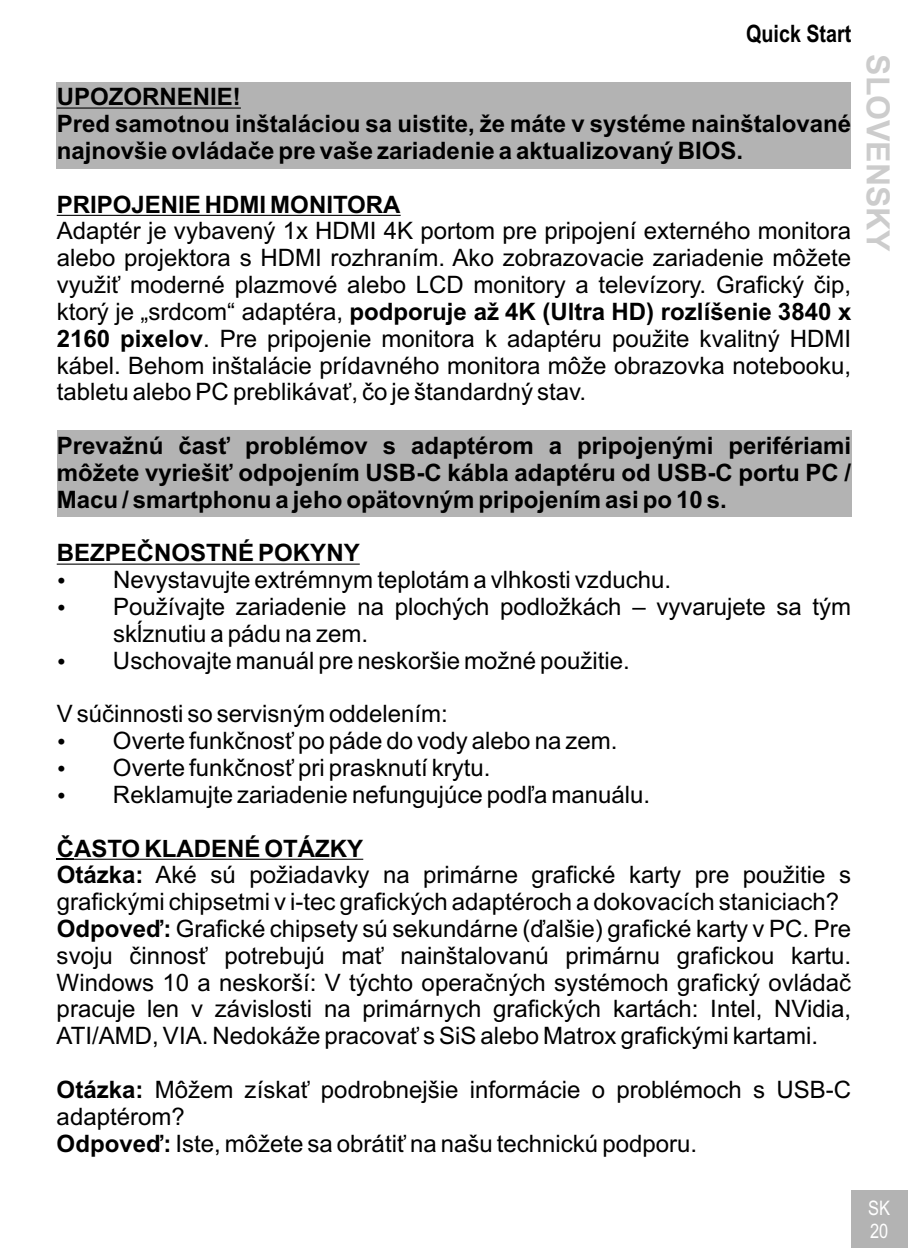
<style>
.page{position:relative;width:908px;height:1248px;background:#fff}
.page>*{position:absolute;margin:0;border:0;box-sizing:border-box;transform-origin:0 0}
.t1{font:700 32px "Arial";color:#ccc}
.t2{font:24px/26.8px "Arial";color:#000}
.t3{font:700 24px/26.8px "Arial";color:#000}
.t4{font:700 24px "Arial Narrow";color:#000}
.t5{font:20.4px "Wingdings";color:#000}
.t6{font:20px/22.8px "Arial Narrow";color:#fff}
.s1{font-weight:700}
</style>
<div class="page">
<div style="left:57px;top:430px;width:794px;height:86px;background:#b3b3b3"></div>
<div style="left:56px;top:82px;width:794px;height:87px;background:#b3b3b3"></div>
<hr style="left:57px;top:107px;width:184px;height:2px;background:#000">
<hr style="left:57px;top:215px;width:343px;height:1px;background:#000">
<hr style="left:57px;top:563px;width:302px;height:1px;background:#000">
<hr style="left:74px;top:858px;width:289px;height:1px;background:#000">
<svg style="left:57px;top:858px;width:17px;height:1px"></svg>
<div style="left:850px;top:1190px;width:57px;height:57px;background:#b3b3b3"></div>
<p class="t4" style="left:745px;top:24px;width:106px">Quick Start</p>
<p class="t3" style="left:57px;top:86px;width:795px">UPOZORNENIE!<br>Pred samotnou inštaláciou sa uistite, že máte v systéme nainštalované najnovšie ovládače pre vaše zariadenie a aktualizovaný BIOS.</p>
<p class="t3" style="left:57px;top:193px;width:345px">PRIPOJENIE HDMI MONITORA</p>
<p class="t2" style="left:57px;top:220px;width:795px;text-align:justify">Adaptér je vybavený 1x HDMI 4K portom pre pripojení externého monitora alebo projektora s HDMI rozhraním. Ako zobrazovacie zariadenie môžete využiť moderné plazmové alebo LCD monitory a televízory. Grafický čip, ktorý je „srdcom“ adaptéra, <span class="s1">podporuje až 4K (Ultra HD) rozlíšenie 3840 x 2160 pixelov</span>. Pre pripojenie monitora k adaptéru použite kvalitný HDMI kábel. Behom inštalácie prídavného monitora môže obrazovka notebooku, tabletu alebo PC preblikávať, čo je štandardný stav.</p>
<p class="t3" style="left:57px;top:434px;width:795px;text-align:justify">Prevažnú časť problémov s adaptérom a pripojenými perifériami môžete vyriešiť odpojením USB-C kábla adaptéru od USB-C portu PC / Macu / smartphonu a jeho opätovným pripojením asi po 10 s.</p>
<p class="t3" style="left:57px;top:541px;width:304px">BEZPEČNOSTNÉ POKYNY</p>
<p class="t2" style="left:113px;top:568px;width:739px">Nevystavujte extrémnym teplotám a vlhkosti vzduchu.<br>Používajte zariadenie na plochých podložkách – vyvarujete sa tým</p>
<p class="t5" style="left:57px;top:653px;width:63px">•</p>
<p class="t2" style="left:113px;top:622px;width:518px">skĺznutiu a pádu na zem.<br>Uschovajte manuál pre neskoršie možné použitie.</p>
<p class="t2" style="left:57px;top:702px;width:392px">V súčinnosti so servisným oddelením:</p>
<p class="t5" style="left:57px;top:760px;width:63px">•</p>
<p class="t2" style="left:113px;top:729px;width:505px">Overte funkčnosť po páde do vody alebo na zem.</p>
<p class="t5" style="left:57px;top:733px;width:63px">•</p>
<p class="t2" style="left:113px;top:756px;width:538px">Overte funkčnosť pri prasknutí krytu.<br>Reklamujte zariadenie nefungujúce podľa manuálu.</p>
<p class="t2" style="left:57px;top:836px;width:795px"><span class="s1">ČASTO KLADENÉ OTÁZKY<br>Otázka:</span> Aké sú požiadavky na primárne grafické karty pre použitie s grafickými chipsetmi v i-tec grafických adaptéroch a dokovacích staniciach?<br><span class="s1">Odpoveď:</span> Grafické chipsety sú sekundárne (ďalšie) grafické karty v PC. Pre svoju činnosť potrebujú mať nainštalovanú primárnu grafickou kartu.<br>Windows 10 a neskorší: V týchto operačných systémoch grafický ovládač pracuje len v závislosti na primárnych grafických kartách: Intel, NVidia, ATI/AMD, VIA. Nedokáže pracovať s SiS alebo Matrox grafickými kartami.</p>
<p class="t2" style="left:57px;top:1078px;width:795px"><span class="s1">Otázka:</span> Môžem získať podrobnejšie informácie o problémoch s USB-C adaptérom?<br><span class="s1">Odpoveď:</span> Iste, môžete sa obrátiť na našu technickú podporu.</p>
<p class="t5" style="left:57px;top:787px;width:63px">•</p>
<h1 class="t1" style="left:889px;top:54px;width:199px;rotate:90deg">SLO ENSKY</h1>
<h1 class="t1" style="left:889px;top:120px;width:23px;rotate:90deg">V</h1>
<p class="t6" style="left:867px;top:1198px;width:23px">SK<br>20</p>
</div>
